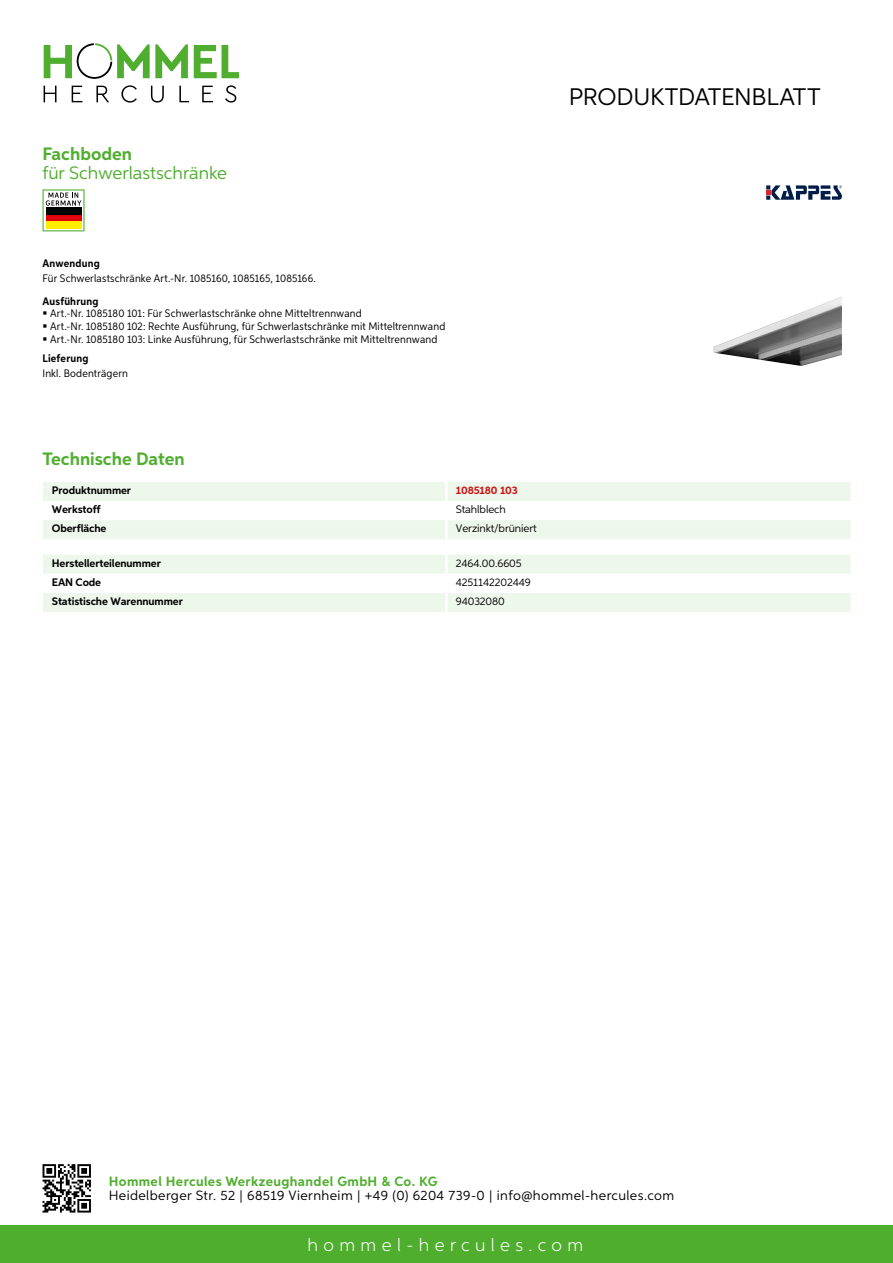
<style>
.page{position:relative;width:893px;height:1263px;background:#fff}
.page>*{position:absolute;margin:0;border:0;box-sizing:border-box;transform-origin:0 0}
.t1{font:24px "Aspira";letter-spacing:-.01em;color:#000}
.t2{font:700 18px "Aspira";color:#50ae2f}
.t3{font:18px "Aspira";color:#50ae2f}
.t4{font:300 18px "Aspira";letter-spacing:.3em;color:#fff}
.t5{font:13.5px "Aspira";letter-spacing:.03em;color:#000}
.t6{font:700 13.5px "Aspira";letter-spacing:.03em;color:#50ae2f}
.t7{font:10.95px/12.8px "Aspira Nar";letter-spacing:.015em;color:#000}
.t8{font:700 10.95px "Aspira";letter-spacing:-.01em;color:#000}
.t9{font:10.95px "Aspira";letter-spacing:-.01em;color:#000}
.t10{font:700 10.95px "Aspira Nar";letter-spacing:.02em;color:#000}
.t11{font:700 10.95px "Aspira";letter-spacing:-.01em;color:#cd1013}
</style>
<div class="page">
<div style="left:0;top:1226px;width:893px;height:37px;background:#50ae2f"></div>
<svg style="left:43px;top:1164px;width:48px;height:48px"></svg>
<svg style="left:194px;top:45px;width:45px;height:33px"></svg>
<svg style="left:44px;top:43px;width:144px;height:36px"></svg>
<svg style="left:44px;top:86px;width:13px;height:16px"></svg>
<svg style="left:72px;top:86px;width:10px;height:16px"></svg>
<svg style="left:96px;top:86px;width:13px;height:16px"></svg>
<svg style="left:121px;top:85px;width:16px;height:18px"></svg>
<svg style="left:151px;top:86px;width:13px;height:17px"></svg>
<svg style="left:179px;top:86px;width:10px;height:16px"></svg>
<svg style="left:202px;top:86px;width:11px;height:16px"></svg>
<svg style="left:225px;top:85px;width:11px;height:18px"></svg>
<svg style="left:43px;top:482px;width:807px;height:57px"></svg>
<hr style="left:445px;top:520px;width:3px;height:19px;background:#fff">
<svg style="left:43px;top:555px;width:807px;height:57px"></svg>
<hr style="left:445px;top:593px;width:3px;height:19px;background:#fff">
<svg style="left:43px;top:189px;width:42px;height:42px"></svg>
<div style="left:46px;top:214px;width:35px;height:7px;background:#e3000b"></div>
<div style="left:46px;top:208px;width:35px;height:7px;background:#000"></div>
<div style="left:46px;top:221px;width:35px;height:7px;background:#ffed00"></div>
<img style="left:713px;top:297px;width:129px;height:69px">
<svg style="left:766px;top:185px;width:76px;height:15px"></svg>
<h2 class="t2" style="left:43px;top:142px;width:91px">Fachboden</h2>
<h2 class="t3" style="left:43px;top:162px;width:186px">für Schwerlastschränke</h2>
<p class="t10" style="left:43px;top:257px;width:59px">Anwendung</p>
<p class="t7" style="left:43px;top:272px;width:275px">Für Schwerlastschränke Art.-Nr. 1085160, 1085165, 1085166.</p>
<p class="t10" style="left:43px;top:294px;width:58px">Ausführung</p>
<p class="t7" style="left:50px;top:307px;width:397px">Art.-Nr. 1085180 101: Für Schwerlastschränke ohne Mitteltrennwand<br>Art.-Nr. 1085180 102: Rechte Ausführung, für Schwerlastschränke mit Mitteltrennwand<br>Art.-Nr. 1085180 103: Linke Ausführung, für Schwerlastschränke mit Mitteltrennwand</p>
<p class="t10" style="left:43px;top:352px;width:47px">Lieferung</p>
<p class="t7" style="left:43px;top:367px;width:87px">Inkl. Bodenträgern</p>
<h2 class="t2" style="left:43px;top:448px;width:144px">Technische Daten</h2>
<p class="t8" style="left:52px;top:483px;width:81px">Produktnummer</p>
<p class="t11" style="left:456px;top:483px;width:63px">1085180 103</p>
<p class="t8" style="left:52px;top:502px;width:50px">Werkstoff</p>
<p class="t9" style="left:456px;top:502px;width:51px">Stahlblech</p>
<p class="t8" style="left:52px;top:521px;width:56px">Oberfläche</p>
<p class="t9" style="left:456px;top:522px;width:82px">Verzinkt/brüniert</p>
<p class="t8" style="left:52px;top:556px;width:111px">Herstellerteilenummer</p>
<p class="t9" style="left:456px;top:556px;width:67px">2464.00.6605</p>
<p class="t8" style="left:52px;top:575px;width:51px">EAN Code</p>
<p class="t9" style="left:456px;top:575px;width:77px">4251142202449</p>
<p class="t8" style="left:52px;top:594px;width:132px">Statistische Warennummer</p>
<p class="t9" style="left:456px;top:594px;width:51px">94032080</p>
<h1 class="t1" style="left:569px;top:82px;width:253px">Produktdatenblatt</h1>
<p class="t6" style="left:109px;top:1172px;width:330px">Hommel Hercules Werkzeughandel GmbH &amp; Co. KG</p>
<p class="t5" style="left:109px;top:1187px;width:567px">Heidelberger Str. 52 | 68519 Viernheim | +49 (0) 6204 739-0 | info@hommel-hercules.com</p>
<h2 class="t4" style="left:307px;top:1234px;width:277px">hommel-hercules.com</h2>
</div>
